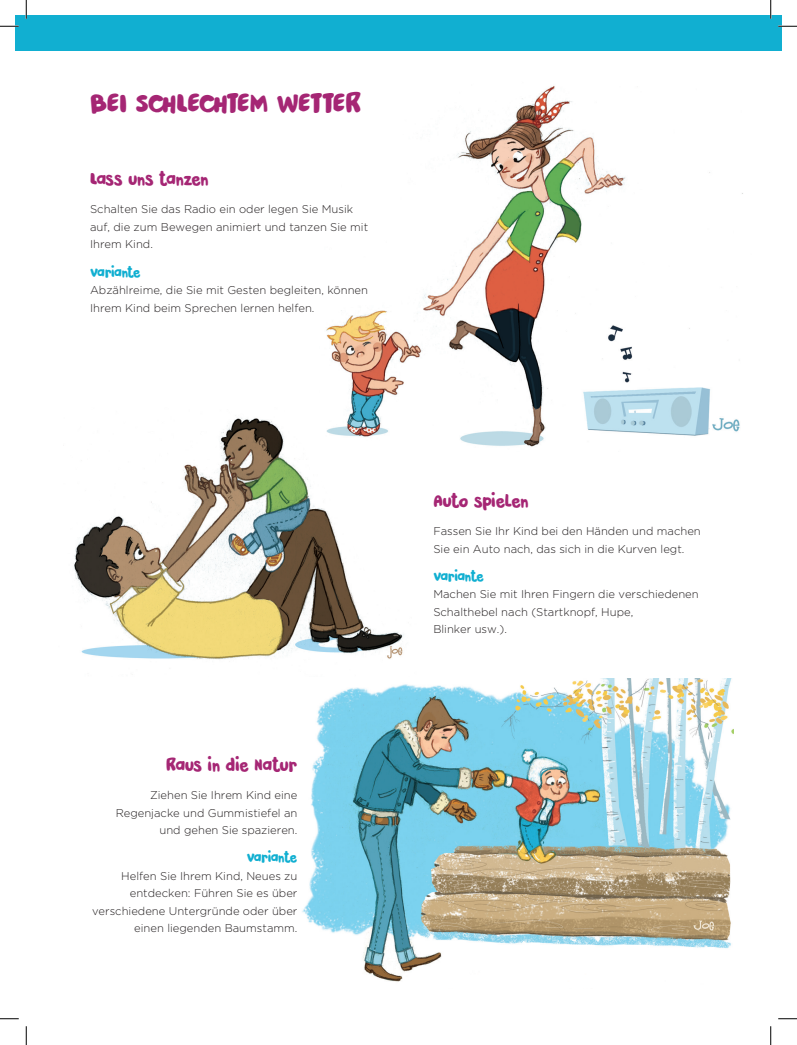
<style>
.page{position:relative;width:797px;height:1045px;background:#fff}
.page>*{position:absolute;margin:0;border:0;box-sizing:border-box;transform-origin:0 0}
.t1{font:27.5px "Pardesi";letter-spacing:-.035em;color:#a52674}
.t2{font:17.5px "Pardesi";letter-spacing:-.03em;color:#a52674}
.t3{font:13.75px "Pardesi";letter-spacing:-.05em;color:#11afd1}
.t4{font:300 11.25px/17.5px "Gotham";color:#231f20}
</style>
<div class="page">
<div style="left:16px;top:16px;width:765px;height:35px;background:#11afd1"></div>
<img style="left:302px;top:678px;width:431px;height:304px">
<img style="left:326px;top:86px;width:417px;height:361px">
<img style="left:74px;top:407px;width:342px;height:252px">
<svg style="left:0;top:25px;width:19px;height:2px"></svg>
<svg style="left:778px;top:25px;width:19px;height:2px"></svg>
<svg style="left:0;top:1018px;width:19px;height:1px"></svg>
<svg style="left:778px;top:1018px;width:19px;height:1px"></svg>
<svg style="left:25px;top:0;width:2px;height:19px"></svg>
<svg style="left:25px;top:1026px;width:2px;height:19px"></svg>
<svg style="left:770px;top:0;width:1px;height:19px"></svg>
<svg style="left:770px;top:1026px;width:1px;height:19px"></svg>
<h1 class="t1" style="left:90px;top:83px;width:273px">BEI SCHLECHTEM WETTER</h1>
<h2 class="t2" style="left:90px;top:166px;width:120px">Lass uns tanzen</h2>
<p class="t4" style="left:90px;top:200px;width:280px">Schalten Sie das Radio ein oder legen Sie Musik auf, die zum Bewegen animiert und tanzen Sie mit<br>Ihrem Kind.</p>
<p class="t3" style="left:90px;top:262px;width:52px">Variante</p>
<p class="t4" style="left:90px;top:281px;width:279px">Abzählreime, die Sie mit Gesten begleiten, können<br>Ihrem Kind beim Sprechen lernen helfen.</p>
<h2 class="t2" style="left:166px;top:752px;width:133px">Raus in die Natur</h2>
<p class="t4" style="left:116px;top:786px;width:183px;text-align:right">Ziehen Sie Ihrem Kind eine<br>Regenjacke und Gummistiefel an und gehen Sie spazieren.</p>
<p class="t3" style="left:247px;top:847px;width:52px">Variante</p>
<p class="t4" style="left:92px;top:866px;width:207px;text-align:right">Helfen Sie Ihrem Kind, Neues zu entdecken: Führen Sie es über verschiedene Untergründe oder über einen liegenden Baumstamm.</p>
<h2 class="t2" style="left:433px;top:488px;width:97px">Auto spielen</h2>
<p class="t4" style="left:433px;top:522px;width:269px">Fassen Sie Ihr Kind bei den Händen und machen<br>Sie ein Auto nach, das sich in die Kurven legt.</p>
<p class="t3" style="left:433px;top:566px;width:52px">Variante</p>
<p class="t4" style="left:433px;top:585px;width:267px">Machen Sie mit Ihren Fingern die verschiedenen<br>Schalthebel nach (Startknopf, Hupe,<br>Blinker usw.).</p>
</div>
